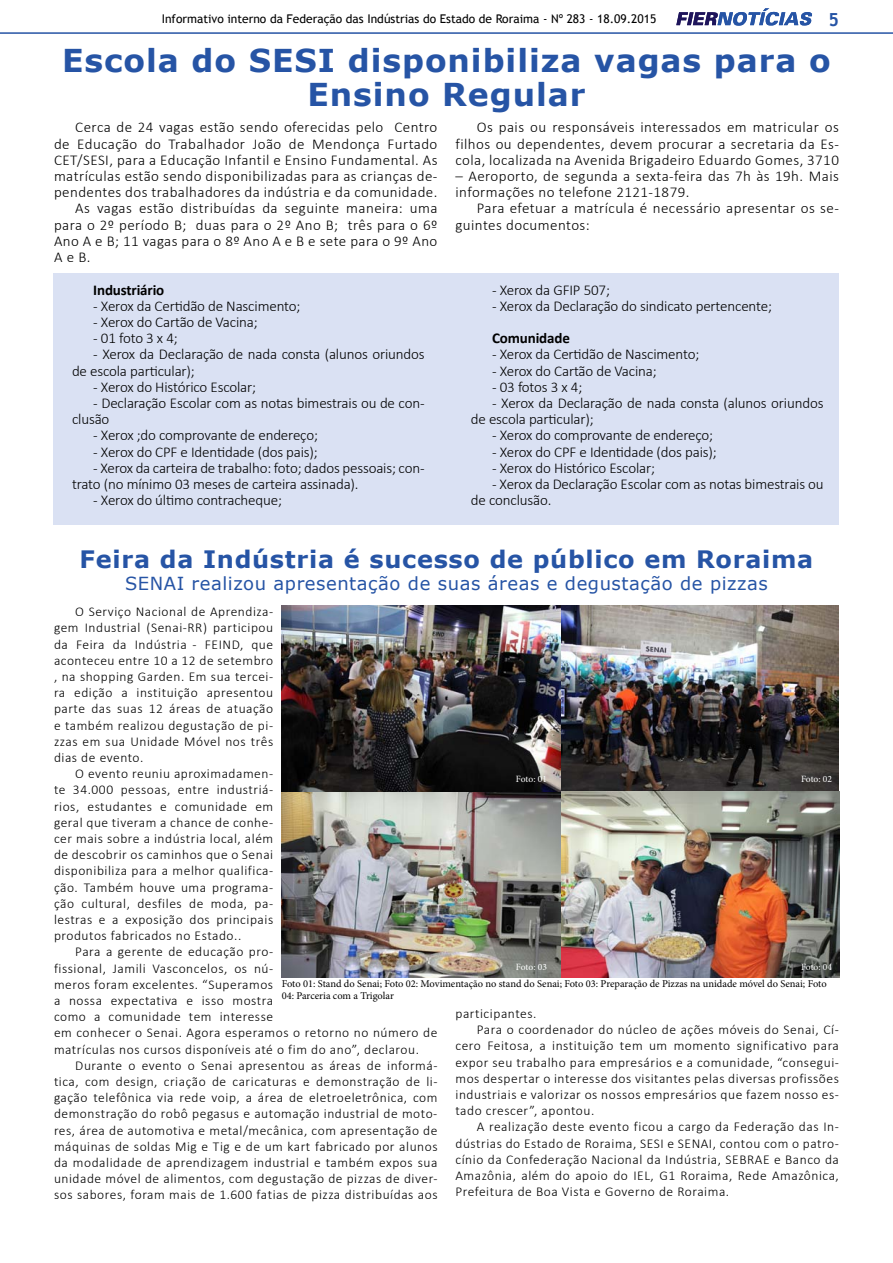
<style>
.page{position:relative;width:893px;height:1263px;background:#fff}
.page>*{position:absolute;margin:0;border:0;box-sizing:border-box;transform-origin:0 0}
.t1{font:700 31.5px/34.5px "Verdana";letter-spacing:.03em;color:#2654a5;text-align:center}
.t2{font:700 24px "Verdana";letter-spacing:.03em;color:#2654a5}
.t3{font:18px "Verdana";letter-spacing:.03em;color:#2654a5}
.t4{font:700 18px "Trebuchet MS";color:#2654a5}
.t5{font:300 15px/16.2px "Calibri";letter-spacing:-.01em;color:#000}
.t6{font:300 15px/16.2px "Calibri";letter-spacing:.03em;color:#000}
.t7{font:700 15px "Calibri";letter-spacing:-.01em;color:#000}
.t8{font:300 13.5px/16.2px "Calibri";letter-spacing:.04em;color:#000;text-align:justify}
.t9{font:12px "Trebuchet MS";color:#000}
.t10{font:10.5px/12.6px "Minion Pro";letter-spacing:-.005em;color:#000}
.t11{font:9.6px "Minion Pro";letter-spacing:-.01em;color:#fff}
</style>
<div class="page">
<svg style="left:676px;top:8px;width:136px;height:18px"></svg>
<hr style="left:0;top:32px;width:893px;height:2px;background:#2654a5">
<div style="left:53px;top:273px;width:786px;height:252px;background:#dae1f3"></div>
<img style="left:282px;top:606px;width:557px;height:372px">
<p class="t9" style="left:162px;top:11px;width:496px">Informativo interno da Federação das Indústrias do Estado de Roraima - Nº 283 - 18.09.2015</p>
<h3 class="t4" style="left:828px;top:8px;width:12px">5</h3>
<h1 class="t1" style="left:62px;top:42px;width:770px">Escola do SESI disponibiliza vagas para o<br>Ensino Regular</h1>
<p class="t6" style="left:75px;top:119px;width:364px">Cerca de 24 vagas estão sendo oferecidas pelo Centro</p>
<p class="t6" style="left:54px;top:135px;width:385px">de Educação do Trabalhador João de Mendonça Furtado</p>
<p class="t6" style="left:54px;top:152px;width:385px">CET/SESI, para a Educação Infantil e Ensino Fundamental. As</p>
<p class="t6" style="left:54px;top:168px;width:385px">matrículas estão sendo disponibilizadas para as crianças de-</p>
<p class="t6" style="left:54px;top:184px;width:385px">pendentes dos trabalhadores da indústria e da comunidade.</p>
<p class="t6" style="left:75px;top:200px;width:364px">As vagas estão distribuídas da seguinte maneira: uma</p>
<p class="t6" style="left:54px;top:216px;width:385px">para o 2º período B; duas para o 2º Ano B; três para o 6º</p>
<p class="t6" style="left:54px;top:233px;width:385px">Ano A e B; 11 vagas para o 8º Ano A e B e sete para o 9º Ano</p>
<p class="t5" style="left:54px;top:249px;width:38px">A e B.</p>
<p class="t7" style="left:93px;top:280px;width:73px">Industriário</p>
<p class="t5" style="left:93px;top:298px;width:209px">- Xerox da Certidão de Nascimento;</p>
<p class="t5" style="left:93px;top:314px;width:166px">- Xerox do Cartão de Vacina;</p>
<p class="t5" style="left:93px;top:330px;width:86px">- 01 foto 3 x 4;</p>
<p class="t5" style="left:72px;top:346px;width:354px;text-indent:21px">- Xerox da Declaração de nada consta (alunos oriundos de escola particular);</p>
<p class="t5" style="left:93px;top:379px;width:164px">- Xerox do Histórico Escolar;</p>
<p class="t5" style="left:72px;top:395px;width:354px;text-indent:21px">- Declaração Escolar com as notas bimestrais ou de con&shy;clusão</p>
<p class="t5" style="left:93px;top:427px;width:226px">- Xerox ;do comprovante de endereço;</p>
<p class="t5" style="left:93px;top:443px;width:226px">- Xerox do CPF e Identidade (dos pais);</p>
<p class="t5" style="left:72px;top:460px;width:354px;text-indent:21px">- Xerox da carteira de trabalho: foto; dados pessoais; con&shy;trato (no mínimo 03 meses de carteira assinada).</p>
<p class="t5" style="left:93px;top:492px;width:190px">- Xerox do último contracheque;</p>
<p class="t5" style="left:455px;top:119px;width:385px;text-align:justify;text-indent:21px">Os pais ou responsáveis interessados em matricular os filhos ou dependentes, devem procurar a secretaria da Es&shy;cola, localizada na Avenida Brigadeiro Eduardo Gomes, 3710</p>
<p class="t6" style="left:455px;top:168px;width:385px">– Aeroporto, de segunda a sexta-feira das 7h às 19h. Mais informações no telefone 2121-1879.</p>
<p class="t6" style="left:455px;top:200px;width:385px;text-indent:21px">Para efetuar a matrícula é necessário apresentar os se&shy;guintes documentos:</p>
<p class="t5" style="left:492px;top:281px;width:119px">- Xerox da GFIP 507;</p>
<p class="t5" style="left:492px;top:298px;width:281px">- Xerox da Declaração do sindicato pertencente;</p>
<p class="t7" style="left:492px;top:329px;width:79px">Comunidade</p>
<p class="t5" style="left:492px;top:346px;width:209px">- Xerox da Certidão de Nascimento;</p>
<p class="t5" style="left:492px;top:362px;width:166px">- Xerox do Cartão de Vacina;</p>
<p class="t5" style="left:492px;top:379px;width:92px">- 03 fotos 3 x 4;</p>
<p class="t5" style="left:471px;top:395px;width:354px;text-indent:21px">- Xerox da Declaração de nada consta (alunos oriundos de escola particular);</p>
<p class="t5" style="left:492px;top:427px;width:222px">- Xerox do comprovante de endereço;</p>
<p class="t5" style="left:492px;top:443px;width:226px">- Xerox do CPF e Identidade (dos pais);</p>
<p class="t5" style="left:492px;top:460px;width:164px">- Xerox do Histórico Escolar;</p>
<p class="t5" style="left:471px;top:476px;width:354px;text-indent:21px">- Xerox da Declaração Escolar com as notas bimestrais ou de conclusão.</p>
<h2 class="t2" style="left:80px;top:542px;width:735px">Feira da Indústria é sucesso de público em Roraima</h2>
<h3 class="t3" style="left:125px;top:571px;width:644px">SENAI realizou apresentação de suas áreas e degustação de pizzas</h3>
<p class="t8" style="left:54px;top:603px;width:221px;text-indent:21px">O Serviço Nacional de Aprendiza&shy;gem Industrial (Senai-RR) participou da Feira da Indústria - FEIND, que aconteceu entre 10 a 12 de setembro , na shopping Garden. Em sua tercei&shy;ra edição a instituição apresentou parte das suas 12 áreas de atuação e também realizou degustação de pi&shy;zzas em sua Unidade Móvel nos três dias de evento.</p>
<p class="t8" style="left:54px;top:765px;width:221px;text-indent:21px">O evento reuniu aproximadamen&shy;te 34.000 pessoas, entre industriá&shy;rios, estudantes e comunidade em geral que tiveram a chance de conhe&shy;cer mais sobre a indústria local, além de descobrir os caminhos que o Senai disponibiliza para a melhor qualifica&shy;ção. Também houve uma programa&shy;ção cultural, desfiles de moda, pa&shy;lestras e a exposição dos principais produtos fabricados no Estado..</p>
<p class="t8" style="left:54px;top:944px;width:385px;text-align:left;text-indent:21px">Para a gerente de educação pro-<br>fissional, Jamili Vasconcelos, os nú-<br>meros foram excelentes. “Superamos<br>a nossa expectativa e isso mostra<br>como a comunidade tem interesse<br>em conhecer o Senai. Agora esperamos o retorno no número de matrículas nos cursos disponíveis até o fim do ano”, declarou.</p>
<p class="t8" style="left:54px;top:1057px;width:385px;text-indent:21px">Durante o evento o Senai apresentou as áreas de informá&shy;tica, com design, criação de caricaturas e demonstração de li&shy;gação telefônica via rede voip, a área de eletroeletrônica, com demonstração do robô pegasus e automação industrial de moto&shy;res, área de automotiva e metal/mecânica, com apresentação de máquinas de soldas Mig e Tig e de um kart fabricado por alunos da modalidade de aprendizagem industrial e também expos sua unidade móvel de alimentos, com degustação de pizzas de diver&shy;sos sabores, foram mais de 1.600 fatias de pizza distribuídas aos</p>
<p class="t11" style="left:516px;top:773px;width:32px">Foto: 01</p>
<p class="t11" style="left:801px;top:773px;width:32px">Foto: 02</p>
<p class="t11" style="left:516px;top:960px;width:32px">Foto: 03</p>
<p class="t11" style="left:801px;top:960px;width:32px">Foto: 04</p>
<p class="t10" style="left:282px;top:977px;width:546px">Foto 01: Stand do Senai; Foto 02: Movimentação no stand do Senai; Foto 03: Preparação de Pizzas na unidade móvel do Senai; Foto<br>04: Parceria com a Trigolar</p>
<p class="t8" style="left:455px;top:1005px;width:82px">participantes.</p>
<p class="t8" style="left:477px;top:1021px;width:364px">Para o coordenador do núcleo de ações móveis do Senai, Cí-</p>
<p class="t8" style="left:455px;top:1038px;width:385px">cero Feitosa, a instituição tem um momento significativo para</p>
<p class="t8" style="left:455px;top:1054px;width:385px">expor seu trabalho para empresários e a comunidade, “consegui-</p>
<p class="t8" style="left:455px;top:1070px;width:385px">mos despertar o interesse dos visitantes pelas diversas profissões</p>
<p class="t8" style="left:455px;top:1086px;width:385px">industriais e valorizar os nossos empresários que fazem nosso es-</p>
<p class="t8" style="left:455px;top:1102px;width:140px">tado crescer”, apontou.</p>
<p class="t8" style="left:477px;top:1119px;width:364px">A realização deste evento ficou a cargo da Federação das In-</p>
<p class="t8" style="left:455px;top:1135px;width:385px">dústrias do Estado de Roraima, SESI e SENAI, contou com o patro-</p>
<p class="t8" style="left:455px;top:1151px;width:385px">cínio da Confederação Nacional da Indústria, SEBRAE e Banco da</p>
<p class="t8" style="left:455px;top:1167px;width:385px">Amazônia, além do apoio do IEL, G1 Roraima, Rede Amazônica,</p>
<p class="t8" style="left:455px;top:1183px;width:275px">Prefeitura de Boa Vista e Governo de Roraima.</p>
</div>
